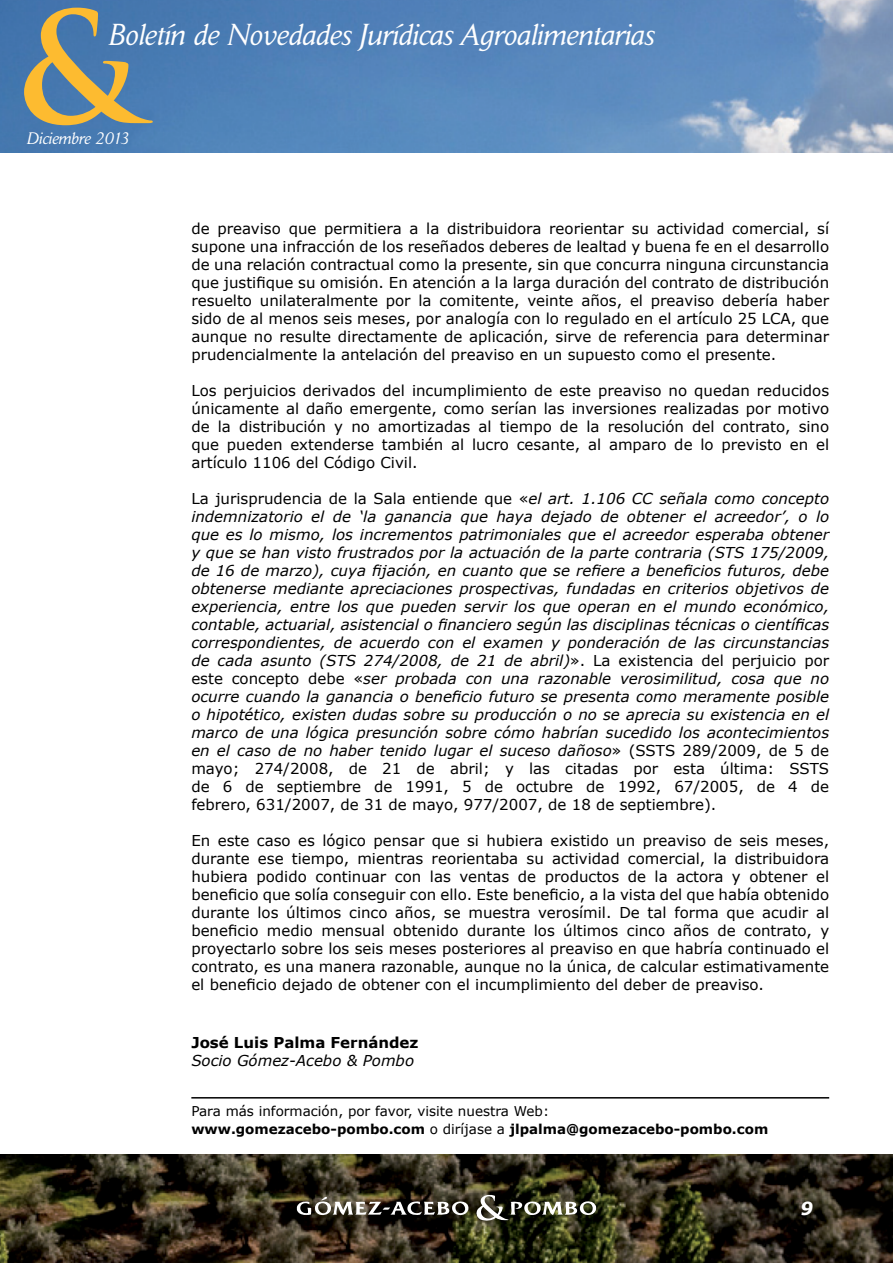
<style>
.page{position:relative;width:893px;height:1263px;background:#fff}
.page>*{position:absolute;margin:0;border:0;box-sizing:border-box;transform-origin:0 0}
.t1{font:700 150px "Trajan Pro";color:#fdbb30}
.t2{font:italic 30px "Daily News BQ";color:#fff}
.t3{font:italic 700 18px "Verdana";color:#fff}
.t4{font:italic 16.5px "Daily News BQ";color:#fff}
.t5{font:15px/18px "Verdana";color:#000;text-align:justify}
.t6{font:italic 15px/18px "Verdana";color:#000;text-align:justify}
.t7{font:700 15px "Verdana";color:#000}
.t8{font:13.5px/18px "Verdana";color:#000}
.s1{font-style:normal}
.s2{font-weight:700}
</style>
<div class="page">
<img style="left:0;top:1154px;width:893px;height:109px">
<img style="left:0;top:0;width:893px;height:152px">
<img style="left:297px;top:1195px;width:299px;height:26px">
<hr style="left:191px;top:1097px;width:638px;height:1px;background:#000">
<h1 class="t1" style="left:15px;top:-25px;width:126px">&amp;</h1>
<h2 class="t2" style="left:108px;top:17px;width:547px">Boletín de Novedades Jurídicas Agroalimentarias</h2>
<p class="t4" style="left:27px;top:129px;width:104px">Diciembre 2013</p>
<p class="t5" style="left:191px;top:219px;width:639px">de preaviso que permitiera a la distribuidora reorientar su actividad comercial, sí supone una infracción de los reseñados deberes de lealtad y buena fe en el desarrollo de una relación contractual como la presente, sin que concurra ninguna circunstancia que justifique su omisión. En atención a la larga duración del contrato de distribución resuelto unilateralmente por la comitente, veinte años, el preaviso debería haber sido de al menos seis meses, por analogía con lo regulado en el artículo 25 LCA, que aunque no resulte directamente de aplicación, sirve de referencia para determinar prudencialmente la antelación del preaviso en un supuesto como el presente.</p>
<p class="t5" style="left:191px;top:381px;width:639px">Los perjuicios derivados del incumplimiento de este preaviso no quedan reducidos únicamente al daño emergente, como serían las inversiones realizadas por motivo de la distribución y no amortizadas al tiempo de la resolución del contrato, sino que pueden extenderse también al lucro cesante, al amparo de lo previsto en el artículo 1106 del Código Civil.</p>
<p class="t6" style="left:191px;top:489px;width:639px"><span class="s1">La jurisprudencia de la Sala entiende que «</span>el art. 1.106 CC señala como concepto indemnizatorio el de ‘la ganancia que haya dejado de obtener el acreedor’, o lo que es lo mismo, los incrementos patrimoniales que el acreedor esperaba obtener y que se han visto frustrados por la actuación de la parte contraria (STS 175/2009, de 16 de marzo), cuya fijación, en cuanto que se refiere a beneficios futuros, debe obtenerse mediante apreciaciones prospectivas, fundadas en criterios objetivos de experiencia, entre los que pueden servir los que operan en el mundo económico, contable, actuarial, asistencial o financiero según las disciplinas técnicas o científicas correspondientes, de acuerdo con el examen y ponderación de las circunstancias de cada asunto (STS 274/2008, de 21 de abril)<span class="s1">». La existencia del perjuicio por este concepto debe «</span>ser probada con una razonable verosimilitud, cosa que no ocurre cuando la ganancia o beneficio futuro se presenta como meramente posible o hipotético, existen dudas sobre su producción o no se aprecia su existencia en el marco de una lógica presunción sobre cómo habrían sucedido los acontecimientos en el caso de no haber tenido lugar el suceso dañoso<span class="s1">» (SSTS 289/2009, de 5 de mayo; 274/2008, de 21 de abril; y las citadas por esta última: SSTS de 6 de septiembre de 1991, 5 de octubre de 1992, 67/2005, de 4 de febrero, 631/2007, de 31 de mayo, 977/2007, de 18 de septiembre).</span></p>
<p class="t5" style="left:191px;top:831px;width:639px">En este caso es lógico pensar que si hubiera existido un preaviso de seis meses, durante ese tiempo, mientras reorientaba su actividad comercial, la distribuidora hubiera podido continuar con las ventas de productos de la actora y obtener el beneficio que solía conseguir con ello. Este beneficio, a la vista del que había obtenido durante los últimos cinco años, se muestra verosímil. De tal forma que acudir al beneficio medio mensual obtenido durante los últimos cinco años de contrato, y proyectarlo sobre los seis meses posteriores al preaviso en que habría continuado el contrato, es una manera razonable, aunque no la única, de calcular estimativamente el beneficio dejado de obtener con el incumplimiento del deber de preaviso.</p>
<p class="t7" style="left:191px;top:1032px;width:229px">José Luis Palma Fernández</p>
<p class="t6" style="left:191px;top:1052px;width:224px">Socio Gómez-Acebo &amp; Pombo</p>
<p class="t8" style="left:191px;top:1102px;width:578px">Para más información, por favor, visite nuestra Web: <span class="s2">www.gomezacebo-pombo.com</span> o diríjase a <span class="s2">jlpalma@gomezacebo-pombo.com</span></p>
<p class="t3" style="left:800px;top:1195px;width:14px">9</p>
</div>
